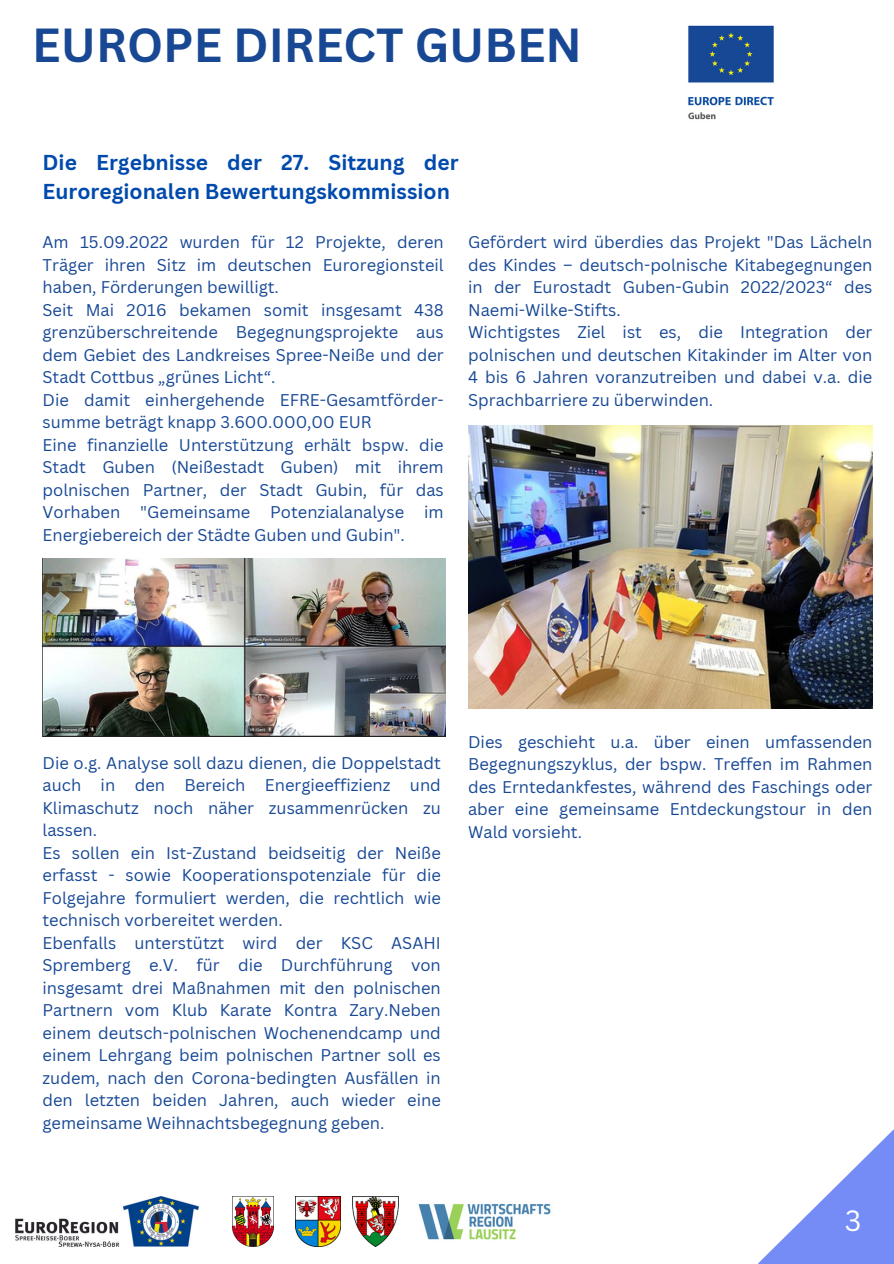
<style>
.page{position:relative;width:894px;height:1264px;background:#fff}
.page>*{position:absolute;margin:0;border:0;box-sizing:border-box;transform-origin:0 0}
.t1{font:700 46.5px "Canva Sans";color:#184893}
.t2{font:28.5px "Canva Sans";color:#fff}
.t3{font:700 21px/29.2px "Canva Sans";color:#004aad}
.t4{font:16.5px/22.5px "Canva Sans";color:#174895;text-align:justify}
</style>
<div class="page">
<svg style="left:758px;top:1130px;width:135px;height:133px"></svg>
<img style="left:688px;top:25px;width:86px;height:95px">
<img style="left:15px;top:1196px;width:184px;height:50px">
<img style="left:233px;top:1196px;width:40px;height:50px">
<img style="left:295px;top:1196px;width:45px;height:50px">
<img style="left:352px;top:1196px;width:47px;height:50px">
<img style="left:418px;top:1203px;width:133px;height:37px">
<img style="left:468px;top:425px;width:404px;height:284px">
<img style="left:43px;top:559px;width:402px;height:177px">
<p class="t1" style="left:32px;top:12px;width:551px">EUROPE DIRECT GUBEN</p>
<p class="t3" style="left:43px;top:147px;width:417px">Die Ergebnisse der 27. Sitzung der<br>Euroregionalen Bewertungskommission</p>
<p class="t4" style="left:43px;top:230px;width:402px">Am 15.09.2022 wurden für 12 Projekte, deren Träger ihren Sitz im deutschen Euroregionsteil haben, Förderungen bewilligt.</p>
<p class="t4" style="left:43px;top:298px;width:402px">Seit Mai 2016 bekamen somit insgesamt 438 grenzüberschreitende Begegnungsprojekte aus dem Gebiet des Landkreises Spree-Neiße und der Stadt Cottbus „grünes Licht“.</p>
<p class="t4" style="left:43px;top:388px;width:402px">Die damit einhergehende EFRE-Gesamtförder&shy;summe beträgt knapp 3.600.000,00 EUR</p>
<p class="t4" style="left:43px;top:433px;width:402px">Eine finanzielle Unterstützung erhält bspw. die Stadt Guben (Neißestadt Guben) mit ihrem polnischen Partner, der Stadt Gubin, für das Vorhaben "Gemeinsame Potenzialanalyse im Energiebereich der Städte Guben und Gubin".</p>
<p class="t4" style="left:468px;top:230px;width:405px">Gefördert wird überdies das Projekt "Das Lächeln des Kindes – deutsch-polnische Kitabegegnungen in der Eurostadt Guben-Gubin 2022/2023“ des Naemi-Wilke-Stifts.</p>
<p class="t4" style="left:468px;top:320px;width:405px">Wichtigstes Ziel ist es, die Integration der polnischen und deutschen Kitakinder im Alter von 4 bis 6 Jahren voranzutreiben und dabei v.a. die Sprachbarriere zu überwinden.</p>
<p class="t4" style="left:43px;top:751px;width:400px">Die o.g. Analyse soll dazu dienen, die Doppelstadt auch in den Bereich Energieeffizienz und Klimaschutz noch näher zusammenrücken zu lassen.</p>
<p class="t4" style="left:43px;top:841px;width:400px">Es sollen ein Ist-Zustand beidseitig der Neiße erfasst - sowie Kooperationspotenziale für die Folgejahre formuliert werden, die rechtlich wie technisch vorbereitet werden.</p>
<p class="t4" style="left:43px;top:931px;width:400px">Ebenfalls unterstützt wird der KSC ASAHI Spremberg e.V. für die Durchführung von insgesamt drei Maßnahmen mit den polnischen Partnern vom Klub Karate Kontra Zary.Neben einem deutsch-polnischen Wochenendcamp und einem Lehrgang beim polnischen Partner soll es zudem, nach den Corona-bedingten Ausfällen in den letzten beiden Jahren, auch wieder eine gemeinsame Weihnachtsbegegnung geben.</p>
<p class="t4" style="left:468px;top:730px;width:405px">Dies geschieht u.a. über einen umfassenden Begegnungszyklus, der bspw. Treffen im Rahmen des Erntedankfestes, während des Faschings oder aber eine gemeinsame Entdeckungstour in den Wald vorsieht.</p>
<p class="t2" style="left:844px;top:1200px;width:18px">3</p>
</div>
